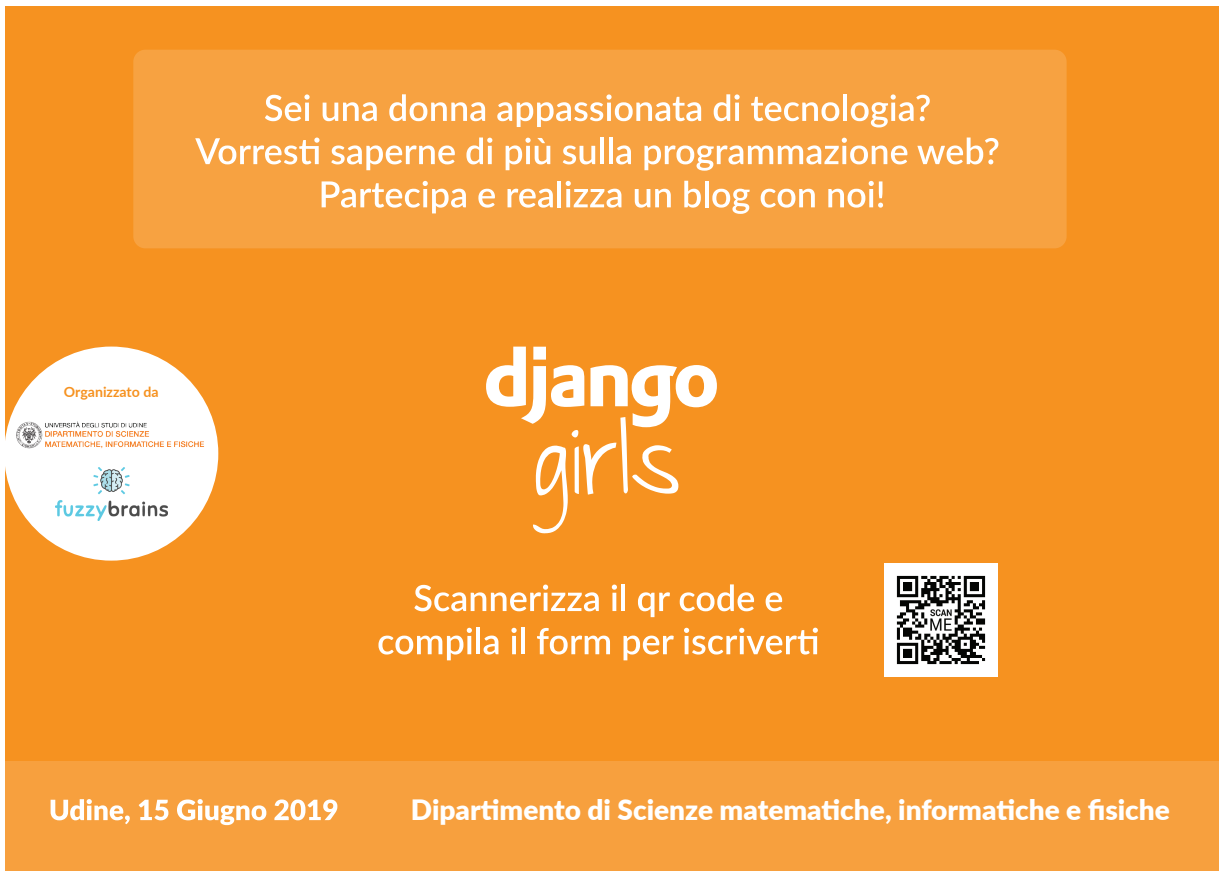
<style>
.page{position:relative;width:1225px;height:876px;background:#fff}
.page>*{position:absolute;margin:0;border:0;box-sizing:border-box;transform-origin:0 0}
.t1{font:89.9px "Just The Way You Are";color:#fff}
.t2{font:900 28px "Lato";color:#fff}
.t3{font:700 14.1px "Lato";color:#f69220}
</style>
<div class="page">
<div style="left:6px;top:6px;width:1213px;height:864px;background:#f69220"></div>
<div style="left:4px;top:347px;width:214px;height:214px;background:#fff;border-radius:50%"></div>
<div style="left:6px;top:761px;width:1213px;height:109px;background:#f7a03e"></div>
<svg style="left:51px;top:799px;width:79px;height:25px"></svg>
<svg style="left:139px;top:800px;width:29px;height:20px"></svg>
<svg style="left:177px;top:799px;width:89px;height:26px"></svg>
<svg style="left:274px;top:799px;width:63px;height:21px"></svg>
<svg style="left:414px;top:585px;width:185px;height:26px"></svg>
<svg style="left:612px;top:585px;width:5px;height:26px"></svg>
<hr style="left:621px;top:584px;width:4px;height:27px;background:#fff">
<svg style="left:638px;top:592px;width:32px;height:25px"></svg>
<svg style="left:679px;top:584px;width:75px;height:27px"></svg>
<svg style="left:765px;top:592px;width:17px;height:19px"></svg>
<svg style="left:378px;top:628px;width:94px;height:32px"></svg>
<hr style="left:476px;top:628px;width:4px;height:26px;background:#fff">
<svg style="left:483px;top:635px;width:15px;height:19px"></svg>
<svg style="left:511px;top:628px;width:5px;height:26px"></svg>
<hr style="left:521px;top:628px;width:4px;height:26px;background:#fff">
<svg style="left:537px;top:628px;width:73px;height:26px"></svg>
<svg style="left:623px;top:635px;width:50px;height:25px"></svg>
<svg style="left:684px;top:628px;width:134px;height:26px"></svg>
<img style="left:884px;top:563px;width:113px;height:114px">
<svg style="left:486px;top:347px;width:98px;height:77px"></svg>
<svg style="left:590px;top:365px;width:127px;height:62px"></svg>
<svg style="left:133px;top:50px;width:933px;height:198px;background:#f7a951"></svg>
<img style="left:16px;top:392px;width:190px;height:57px">
<img style="left:55px;top:467px;width:112px;height:54px">
<p class="t3" style="left:64px;top:382px;width:96px">Organizzato da</p>
<h1 class="t1" style="left:531px;top:410px;width:151px">girls</h1>
<p class="t2" style="left:411px;top:789px;width:760px">Dipartimento di Scienze matematiche, informatiche e fisiche</p>
</div>
